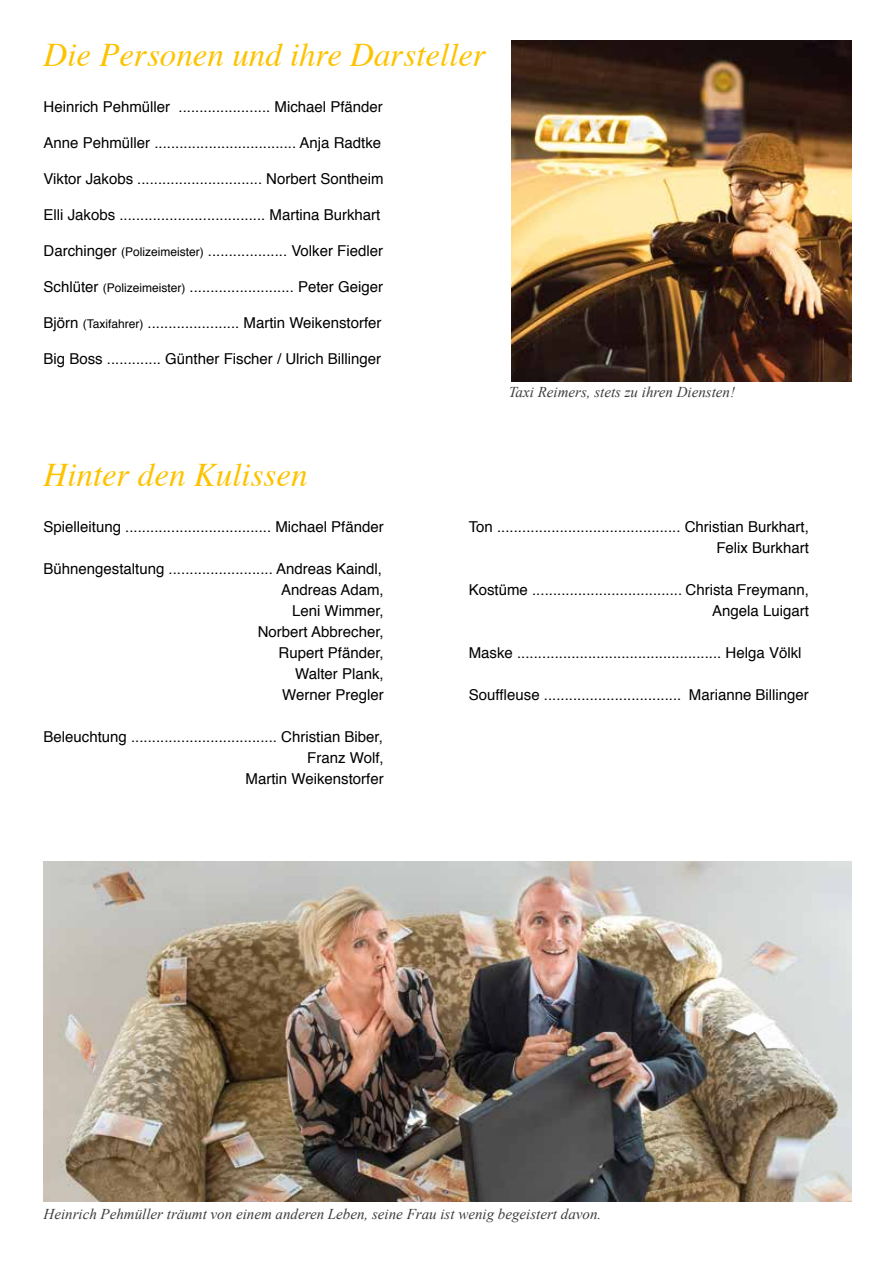
<style>
.page{position:relative;width:893px;height:1263px;background:#fff}
.page>*{position:absolute;margin:0;border:0;box-sizing:border-box;transform-origin:0 0}
.t1{font:italic 33px "Times";color:#fdc300}
.t2{font:15px/21px "Helvetica";color:#000;text-align:right}
.t3{font:italic 15px "Times New Roman";color:#3c3c3b}
.s1{font-size:12px}
</style>
<div class="page">
<img style="left:44px;top:862px;width:807px;height:340px">
<img style="left:511px;top:41px;width:340px;height:340px">
<h1 class="t1" style="left:44px;top:26px;width:444px">Die Personen und ihre Darsteller</h1>
<p class="t2" style="left:44px;top:97px;width:341px">Heinrich Pehmüller ...................... Michael Pfänder</p>
<p class="t2" style="left:44px;top:133px;width:339px">Anne Pehmüller .................................. Anja Radtke</p>
<p class="t2" style="left:44px;top:169px;width:342px">Viktor Jakobs .............................. Norbert Sontheim</p>
<p class="t2" style="left:44px;top:205px;width:338px">Elli Jakobs ................................... Martina Burkhart</p>
<p class="t2" style="left:44px;top:241px;width:341px">Darchinger <span class="s1">(Polizeimeister)</span> ................... Volker Fiedler</p>
<p class="t2" style="left:44px;top:277px;width:341px">Schlüter <span class="s1">(Polizeimeister)</span> ......................... Peter Geiger</p>
<p class="t2" style="left:44px;top:313px;width:339px">Björn <span class="s1">(Taxifahrer)</span> ...................... Martin Weikenstorfer</p>
<p class="t2" style="left:44px;top:349px;width:339px">Big Boss ............. Günther Fischer / Ulrich Billinger</p>
<p class="t3" style="left:509px;top:383px;width:228px">Taxi Reimers, stets zu ihren Diensten!</p>
<h1 class="t1" style="left:44px;top:446px;width:265px">Hinter den Kulissen</h1>
<p class="t2" style="left:44px;top:517px;width:342px">Spielleitung ................................... Michael Pfänder</p>
<p class="t2" style="left:44px;top:559px;width:342px">Bühnengestaltung ......................... Andreas Kaindl,<br>Andreas Adam,<br>Leni Wimmer,<br>Norbert Abbrecher,<br>Rupert Pfänder,<br>Walter Plank,<br>Werner Pregler</p>
<p class="t2" style="left:44px;top:727px;width:342px">Beleuchtung ................................... Christian Biber,<br>Franz Wolf,<br>Martin Weikenstorfer</p>
<p class="t2" style="left:469px;top:517px;width:342px">Ton ............................................ Christian Burkhart,<br>Felix Burkhart</p>
<p class="t2" style="left:469px;top:580px;width:342px">Kostüme .................................... Christa Freymann,<br>Angela Luigart</p>
<p class="t2" style="left:469px;top:643px;width:334px">Maske ................................................. Helga Völkl</p>
<p class="t2" style="left:469px;top:685px;width:342px">Souffleuse ................................. Marianne Billinger</p>
<p class="t3" style="left:44px;top:1205px;width:559px">Heinrich Pehmüller träumt von einem anderen Leben, seine Frau ist wenig begeistert davon.</p>
</div>
